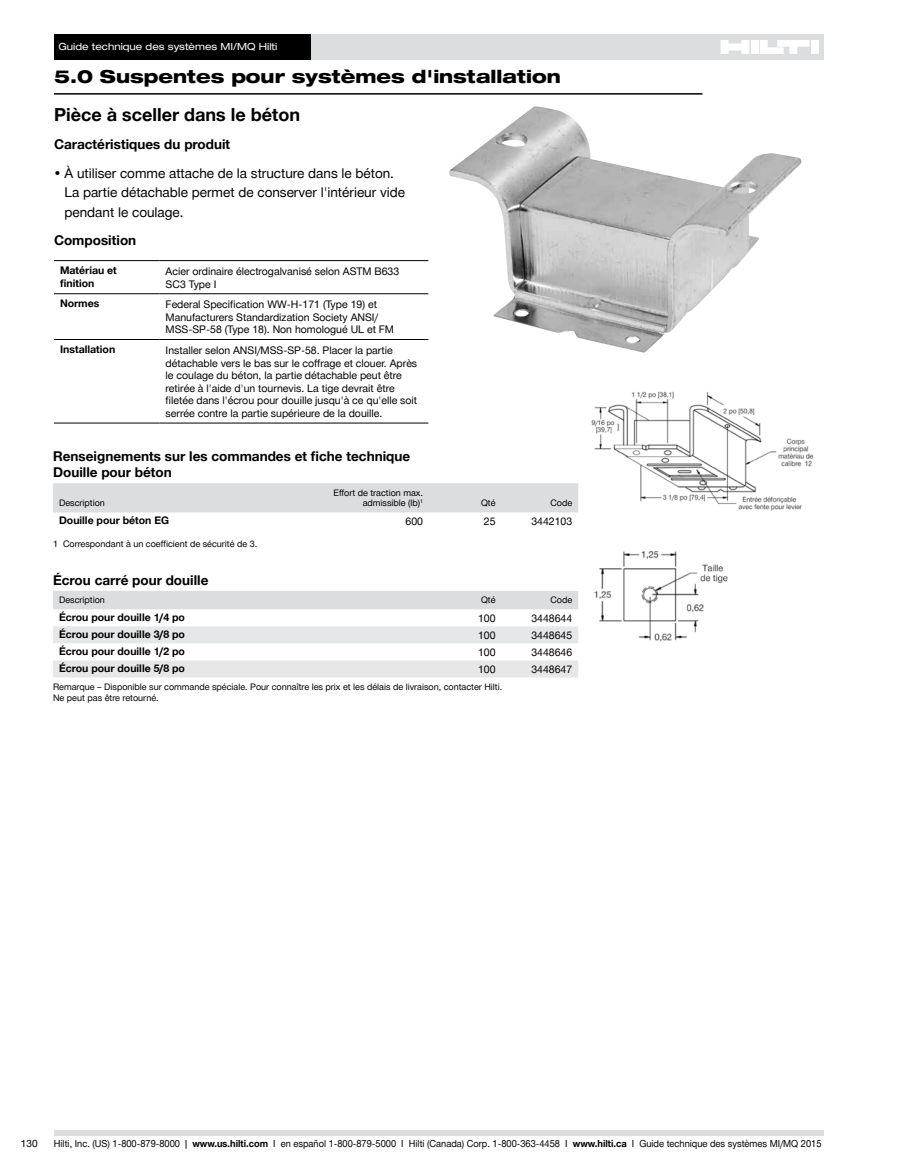
<style>
.page{position:relative;width:905px;height:1175px;background:#fff}
.page>*{position:absolute;margin:0;border:0;box-sizing:border-box;transform-origin:0 0}
.t1{font:800 expanded 18px "Hilti";color:#000}
.t2{font:700 18px "Hilti";color:#000}
.t3{font:700 13.5px/16.2px "Hilti";color:#000}
.t4{font:13.5px/19.5px "Hilti";color:#000}
.t5{font:10.5px/12.6px "Hilti";color:#000}
.t6{font:700 10.5px/12.6px "Hilti";color:#000}
.t7{font:10.05px "Hilti";color:#000}
.t8{font:9.75px "Hilti";color:#000;scale:.95 1}
.t9{font:expanded 9.75px "Hilti";color:#fff}
.t10{font:9px/10.8px "Hilti";color:#000;text-align:right}
.s1{font-weight:700}
</style>
<div class="page">
<div style="left:310px;top:34px;width:514px;height:26px;background:#dcddde"></div>
<div style="left:54px;top:34px;width:256px;height:26px;background:#000"></div>
<hr style="left:54px;top:93px;width:648px;height:2px;background:#000">
<div style="left:54px;top:1129px;width:769px;height:6px;background:#dcddde"></div>
<div style="left:750px;top:40px;width:8px;height:14px;background:#fff"></div>
<div style="left:810px;top:40px;width:8px;height:14px;background:#fff"></div>
<svg style="left:720px;top:40px;width:29px;height:14px"></svg>
<svg style="left:760px;top:40px;width:49px;height:14px"></svg>
<hr style="left:54px;top:260px;width:106px;height:1px;background:#000">
<hr style="left:160px;top:260px;width:268px;height:1px;background:#000">
<hr style="left:54px;top:293px;width:106px;height:1px;background:#000">
<hr style="left:160px;top:293px;width:268px;height:1px;background:#000">
<hr style="left:54px;top:339px;width:106px;height:1px;background:#000">
<hr style="left:160px;top:339px;width:268px;height:1px;background:#000">
<hr style="left:54px;top:423px;width:106px;height:1px;background:#000">
<hr style="left:160px;top:423px;width:268px;height:1px;background:#000">
<div style="left:53px;top:483px;width:525px;height:29px;background:#dcddde"></div>
<div style="left:53px;top:591px;width:525px;height:18px;background:#dcddde"></div>
<svg style="left:53px;top:626px;width:525px;height:51px"></svg>
<img style="left:449px;top:106px;width:352px;height:246px">
<img style="left:591px;top:391px;width:223px;height:120px">
<img style="left:594px;top:550px;width:134px;height:92px">
<p class="t9" style="left:58px;top:40px;width:220px">Guide technique des systèmes MI/MQ Hilti</p>
<h1 class="t1" style="left:54px;top:64px;width:508px">5.0 Suspentes pour systèmes d'installation</h1>
<h1 class="t2" style="left:54px;top:101px;width:247px">Pièce à sceller dans le béton</h1>
<p class="t3" style="left:54px;top:136px;width:178px">Caractéristiques du produit</p>
<p class="t4" style="left:65px;top:163px;width:342px;text-indent:-11px">• À utiliser comme attache de la structure dans le béton.<br>La partie détachable permet de conserver l'intérieur vide pendant le coulage.</p>
<p class="t3" style="left:54px;top:232px;width:84px">Composition</p>
<p class="t6" style="left:60px;top:264px;width:58px">Matériau et finition</p>
<p class="t5" style="left:166px;top:265px;width:235px">Acier ordinaire électrogalvanisé selon ASTM B633<br>SC3 Type I</p>
<p class="t6" style="left:60px;top:297px;width:41px">Normes</p>
<p class="t5" style="left:166px;top:298px;width:230px">Federal Specification WW-H-171 (Type 19) et<br>Manufacturers Standardization Society ANSI/<br>MSS-SP-58 (Type 18). Non homologué UL et FM</p>
<p class="t6" style="left:60px;top:343px;width:57px">Installation</p>
<p class="t5" style="left:166px;top:344px;width:253px">Installer selon ANSI/MSS-SP-58. Placer la partie détachable vers le bas sur le coffrage et clouer. Après le coulage du béton, la partie détachable peut être retirée à l'aide d'un tournevis. La tige devrait être filetée dans l'écrou pour douille jusqu'à ce qu'elle soit serrée contre la partie supérieure de la douille.</p>
<p class="t3" style="left:53px;top:448px;width:358px">Renseignements sur les commandes et fiche technique<br>Douille pour béton</p>
<p class="t10" style="left:59px;top:498px;width:47px">Description</p>
<p class="t10" style="left:333px;top:487px;width:91px">Effort de traction max. admissible (lb)<sup>1</sup></p>
<p class="t10" style="left:481px;top:498px;width:16px">Qté</p>
<p class="t10" style="left:550px;top:498px;width:23px">Code</p>
<p class="t6" style="left:59px;top:514px;width:112px">Douille pour béton EG</p>
<p class="t5" style="left:405px;top:515px;width:19px">600</p>
<p class="t5" style="left:484px;top:515px;width:13px">25</p>
<p class="t5" style="left:531px;top:515px;width:42px">3442103</p>
<p class="t10" style="left:53px;top:538px;width:206px">1 Correspondant à un coefficient de sécurité de 3.</p>
<p class="t3" style="left:53px;top:572px;width:157px">Écrou carré pour douille</p>
<p class="t10" style="left:59px;top:594px;width:47px">Description</p>
<p class="t10" style="left:481px;top:594px;width:16px">Qté</p>
<p class="t10" style="left:550px;top:594px;width:23px">Code</p>
<p class="t6" style="left:59px;top:611px;width:127px">Écrou pour douille 1/4 po</p>
<p class="t5" style="left:478px;top:612px;width:19px">100</p>
<p class="t5" style="left:531px;top:612px;width:42px">3448644</p>
<p class="t6" style="left:59px;top:628px;width:127px">Écrou pour douille 3/8 po</p>
<p class="t5" style="left:478px;top:629px;width:19px">100</p>
<p class="t5" style="left:531px;top:629px;width:42px">3448645</p>
<p class="t6" style="left:59px;top:645px;width:127px">Écrou pour douille 1/2 po</p>
<p class="t5" style="left:478px;top:646px;width:19px">100</p>
<p class="t5" style="left:531px;top:646px;width:42px">3448646</p>
<p class="t6" style="left:59px;top:662px;width:127px">Écrou pour douille 5/8 po</p>
<p class="t5" style="left:478px;top:663px;width:19px">100</p>
<p class="t5" style="left:531px;top:663px;width:42px">3448647</p>
<p class="t10" style="left:53px;top:681px;width:449px;text-align:left">Remarque – Disponible sur commande spéciale. Pour connaître les prix et les délais de livraison, contacter Hilti.<br>Ne peut pas être retourné.</p>
<p class="t7" style="left:21px;top:1136px;width:18px">130</p>
<p class="t8" style="left:54px;top:1136px;width:809px">Hilti, Inc. (US) 1-800-879-8000 | <span class="s1">www.us.hilti.com</span> I en español 1-800-879-5000 I Hilti (Canada) Corp. 1-800-363-4458 I <span class="s1">www.hilti.ca</span> I Guide technique des systèmes MI/MQ 2015</p>
</div>
